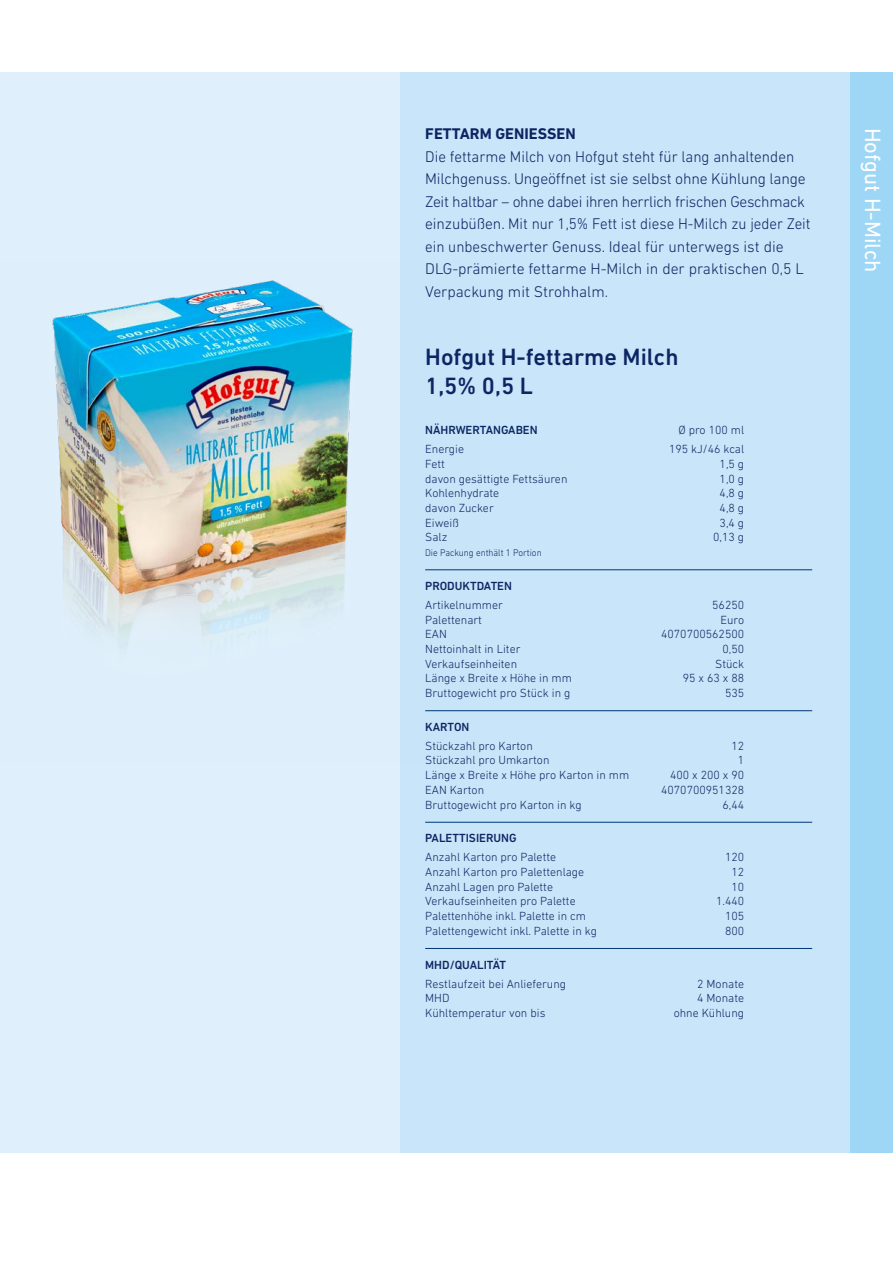
<style>
.page{position:relative;width:893px;height:1263px;background:#fff}
.page>*{position:absolute;margin:0;border:0;box-sizing:border-box;transform-origin:0 0}
.Headline_Produkt{font:500 24px/28.5px "DIN Next LT Pro";color:#0c2663}
.Rubrik{font:22.5px "DIN Next LT Pro";color:#fff}
.Einleitung{font:300 15.75px/22.5px "DIN Next LT Pro";color:#0c2663}
.Einleitung_Headline{font:700 15.75px "DIN Next LT Pro";color:#0c2663}
.Produktdetails{font:300 12px "DIN Next LT Pro";color:#0c2663}
.Produktdatails_Headl{font:500 12px "DIN Next LT Pro";color:#0c2663}
.Produktdatails_Headl-2{font:300 12px "DIN Next LT Pro";color:#0c2663}
.Produktdetails-2{font:300 9.75px "DIN Next LT Pro";color:#0c2663;scale:.95 1}
</style>
<div class="page">
<div style="left:0;top:72px;width:893px;height:1080px;background:#c8e5f9"></div>
<div style="left:0;top:72px;width:400px;height:1080px;background:#dff0fc"></div>
<div style="left:850px;top:72px;width:43px;height:1080px;background:#9ed6f5"></div>
<img style="left:52px;top:280px;width:427px;height:432px">
<hr style="left:425px;top:569px;width:387px;height:1px;background:#003878">
<hr style="left:425px;top:710px;width:387px;height:1px;background:#003878">
<hr style="left:425px;top:822px;width:387px;height:1px;background:#003878">
<hr style="left:425px;top:948px;width:387px;height:1px;background:#003878">
<p class="Einleitung_Headline" style="left:425px;top:125px;width:152px">FETTARM GENIESSEN</p>
<p class="Einleitung" style="left:425px;top:145px;width:387px">Die fettarme Milch von Hofgut steht für lang anhaltenden Milchgenuss. Ungeöffnet ist sie selbst ohne Kühlung lange Zeit haltbar – ohne dabei ihren herrlich frischen Geschmack einzubüßen. Mit nur 1,5% Fett ist diese H-Milch zu jeder Zeit ein unbeschwerter Genuss. Ideal für unterwegs ist die DLG-prämierte fettarme H-Milch in der praktischen 0,5 L Verpackung mit Strohhalm.</p>
<p class="Headline_Produkt" style="left:425px;top:343px;width:255px">Hofgut H-fettarme Milch<br>1,5% 0,5 L</p>
<p class="Produktdatails_Headl" style="left:425px;top:423px;width:114px">NÄHRWERTANGABEN</p>
<p class="Produktdatails_Headl-2" style="left:678px;top:423px;width:67px">Ø pro 100 ml</p>
<p class="Produktdetails" style="left:425px;top:442px;width:40px">Energie</p>
<p class="Produktdetails" style="left:669px;top:442px;width:77px">195 kJ/46 kcal</p>
<p class="Produktdetails" style="left:425px;top:457px;width:21px">Fett</p>
<p class="Produktdetails" style="left:720px;top:457px;width:26px">1,5 g</p>
<p class="Produktdetails" style="left:425px;top:472px;width:144px">davon gesättigte Fettsäuren</p>
<p class="Produktdetails" style="left:720px;top:472px;width:26px">1,0 g</p>
<p class="Produktdetails" style="left:425px;top:486px;width:76px">Kohlenhydrate</p>
<p class="Produktdetails" style="left:720px;top:486px;width:26px">4,8 g</p>
<p class="Produktdetails" style="left:425px;top:501px;width:70px">davon Zucker</p>
<p class="Produktdetails" style="left:720px;top:501px;width:26px">4,8 g</p>
<p class="Produktdetails" style="left:425px;top:516px;width:35px">Eiweiß</p>
<p class="Produktdetails" style="left:720px;top:516px;width:26px">3,4 g</p>
<p class="Produktdetails" style="left:425px;top:530px;width:24px">Salz</p>
<p class="Produktdetails" style="left:713px;top:530px;width:32px">0,13 g</p>
<p class="Produktdetails-2" style="left:425px;top:547px;width:124px">Die Packung enthält 1 Portion</p>
<p class="Produktdatails_Headl" style="left:425px;top:579px;width:88px">PRODUKTDATEN</p>
<p class="Produktdetails" style="left:425px;top:598px;width:79px">Artikelnummer</p>
<p class="Produktdetails" style="left:712px;top:598px;width:33px">56250</p>
<p class="Produktdetails" style="left:425px;top:613px;width:58px">Palettenart</p>
<p class="Produktdetails" style="left:720px;top:613px;width:25px">Euro</p>
<p class="Produktdetails" style="left:425px;top:627px;width:23px">EAN</p>
<p class="Produktdetails" style="left:661px;top:627px;width:84px">4070700562500</p>
<p class="Produktdetails" style="left:425px;top:642px;width:97px">Nettoinhalt in Liter</p>
<p class="Produktdetails" style="left:722px;top:642px;width:23px">0,50</p>
<p class="Produktdetails" style="left:425px;top:657px;width:93px">Verkaufseinheiten</p>
<p class="Produktdetails" style="left:715px;top:657px;width:30px">Stück</p>
<p class="Produktdetails" style="left:425px;top:671px;width:148px">Länge x Breite x Höhe in mm</p>
<p class="Produktdetails" style="left:683px;top:671px;width:63px">95 x 63 x 88</p>
<p class="Produktdetails" style="left:425px;top:686px;width:147px">Bruttogewicht pro Stück in g</p>
<p class="Produktdetails" style="left:725px;top:686px;width:21px">535</p>
<p class="Produktdatails_Headl" style="left:425px;top:720px;width:46px">KARTON</p>
<p class="Produktdetails" style="left:425px;top:739px;width:109px">Stückzahl pro Karton</p>
<p class="Produktdetails" style="left:731px;top:739px;width:14px">12</p>
<p class="Produktdetails" style="left:425px;top:753px;width:126px">Stückzahl pro Umkarton</p>
<p class="Produktdetails" style="left:738px;top:753px;width:8px">1</p>
<p class="Produktdetails" style="left:425px;top:768px;width:205px">Länge x Breite x Höhe pro Karton in mm</p>
<p class="Produktdetails" style="left:670px;top:768px;width:75px">400 x 200 x 90</p>
<p class="Produktdetails" style="left:425px;top:783px;width:60px">EAN Karton</p>
<p class="Produktdetails" style="left:661px;top:783px;width:84px">4070700951328</p>
<p class="Produktdetails" style="left:425px;top:798px;width:158px">Bruttogewicht pro Karton in kg</p>
<p class="Produktdetails" style="left:722px;top:798px;width:23px">6,44</p>
<p class="Produktdatails_Headl" style="left:425px;top:831px;width:93px">PALETTISIERUNG</p>
<p class="Produktdetails" style="left:425px;top:850px;width:132px">Anzahl Karton pro Palette</p>
<p class="Produktdetails" style="left:725px;top:850px;width:21px">120</p>
<p class="Produktdetails" style="left:425px;top:865px;width:161px">Anzahl Karton pro Palettenlage</p>
<p class="Produktdetails" style="left:731px;top:865px;width:14px">12</p>
<p class="Produktdetails" style="left:425px;top:880px;width:129px">Anzahl Lagen pro Palette</p>
<p class="Produktdetails" style="left:731px;top:880px;width:14px">10</p>
<p class="Produktdetails" style="left:425px;top:894px;width:152px">Verkaufseinheiten pro Palette</p>
<p class="Produktdetails" style="left:716px;top:894px;width:30px">1.440</p>
<p class="Produktdetails" style="left:425px;top:909px;width:162px">Palettenhöhe inkl. Palette in cm</p>
<p class="Produktdetails" style="left:725px;top:909px;width:21px">105</p>
<p class="Produktdetails" style="left:425px;top:924px;width:173px">Palettengewicht inkl. Palette in kg</p>
<p class="Produktdetails" style="left:725px;top:924px;width:21px">800</p>
<p class="Produktdatails_Headl" style="left:425px;top:957px;width:82px">MHD/QUALITÄT</p>
<p class="Produktdetails" style="left:425px;top:976px;width:142px">Restlaufzeit bei Anlieferung</p>
<p class="Produktdetails" style="left:697px;top:976px;width:48px">2 Monate</p>
<p class="Produktdetails" style="left:425px;top:991px;width:26px">MHD</p>
<p class="Produktdetails" style="left:697px;top:991px;width:48px">4 Monate</p>
<p class="Produktdetails" style="left:425px;top:1006px;width:122px">Kühltemperatur von bis</p>
<p class="Produktdetails" style="left:674px;top:1006px;width:72px">ohne Kühlung</p>
<p class="Rubrik" style="left:886px;top:128px;width:146px;rotate:90deg">Hofgut H-Milch</p>
</div>
